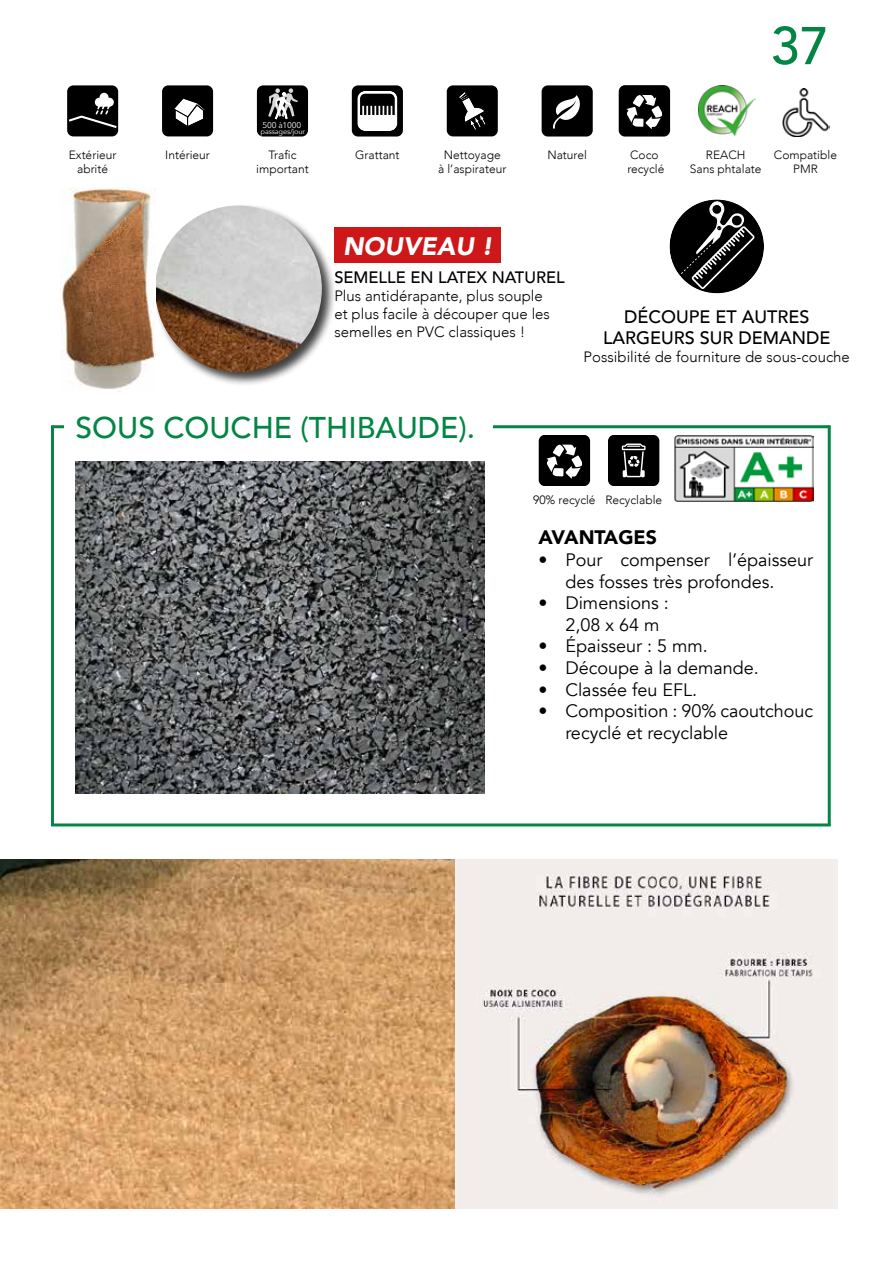
<style>
.page{position:relative;width:893px;height:1263px;background:#fff}
.page>*{position:absolute;margin:0;border:0;box-sizing:border-box;transform-origin:0 0}
.t1{font:500 52.5px "Avenir";color:#038544}
.t2{font:500 30px "Avenir";color:#038544}
.t3{font:italic 900 25.2px "Avenir";color:#fff}
.t4{font:900 19.5px "Avenir";color:#000}
.t5{font:18px/21.6px "Avenir";color:#000}
.t6{font:500 18px/21.6px "Avenir";color:#000;text-align:center}
.t7{font:500 16.5px "Avenir";color:#000}
.t8{font:300 15px/18px "Avenir";color:#000}
.t9{font:300 12px/14.4px "Avenir";color:#000;text-align:center}
.t10{font:8.25px "Avenir Next";letter-spacing:-.025em;color:#fff}
.t11{font:7.35px "Avenir Next";letter-spacing:-.025em;color:#fff}
</style>
<div class="page">
<img style="left:0;top:859px;width:455px;height:350px">
<div style="left:153px;top:203px;width:183px;height:184px;background:#000;opacity:.75"></div>
<img style="left:155px;top:206px;width:167px;height:166px;border-radius:83px">
<div style="left:352px;top:85px;width:51px;height:52px;background:#000;border-radius:6px"></div>
<svg style="left:357px;top:91px;width:40px;height:40px"></svg>
<div style="left:257px;top:85px;width:51px;height:52px;background:#000;border-radius:6px"></div>
<svg style="left:268px;top:88px;width:30px;height:32px"></svg>
<div style="left:162px;top:85px;width:51px;height:51px;background:#000;border-radius:6px"></div>
<svg style="left:174px;top:99px;width:31px;height:27px"></svg>
<div style="left:67px;top:85px;width:51px;height:51px;background:#000;border-radius:6px"></div>
<svg style="left:67px;top:93px;width:50px;height:35px"></svg>
<div style="left:447px;top:85px;width:51px;height:51px;background:#000;border-radius:6px"></div>
<svg style="left:459px;top:92px;width:27px;height:38px"></svg>
<img style="left:76px;top:462px;width:408px;height:331px">
<img style="left:675px;top:435px;width:139px;height:66px">
<hr style="left:493px;top:425px;width:336px;height:3px;background:#038544">
<svg style="left:54px;top:425px;width:10px;height:3px"></svg>
<hr style="left:51px;top:425px;width:3px;height:400px;background:#038544">
<hr style="left:828px;top:425px;width:3px;height:400px;background:#038544">
<hr style="left:51px;top:823px;width:780px;height:3px;background:#038544">
<div style="left:539px;top:435px;width:51px;height:51px;background:#000;border-radius:6px"></div>
<svg style="left:547px;top:445px;width:35px;height:34px"></svg>
<div style="left:608px;top:435px;width:51px;height:51px;background:#000;border-radius:6px"></div>
<svg style="left:622px;top:443px;width:24px;height:34px"></svg>
<div style="left:542px;top:85px;width:51px;height:52px;background:#000;border-radius:6px"></div>
<svg style="left:553px;top:95px;width:27px;height:34px"></svg>
<div style="left:669px;top:200px;width:95px;height:93px;background:#000;border-radius:50%"></div>
<svg style="left:681px;top:201px;width:74px;height:88px"></svg>
<div style="left:619px;top:85px;width:51px;height:51px;background:#000;border-radius:6px"></div>
<svg style="left:627px;top:95px;width:35px;height:34px"></svg>
<img style="left:699px;top:85px;width:57px;height:50px">
<img style="left:782px;top:88px;width:48px;height:48px">
<img style="left:60px;top:187px;width:95px;height:205px">
<div style="left:334px;top:228px;width:167px;height:35px;background:#cd1719"></div>
<div style="left:455px;top:859px;width:383px;height:350px;background:#f3efec"></div>
<img style="left:483px;top:874px;width:330px;height:323px">
<p class="t10" style="left:263px;top:118px;width:40px">500 à1000</p>
<p class="t11" style="left:261px;top:126px;width:46px">passages/jour</p>
<p class="t9" style="left:256px;top:147px;width:54px">Trafic important</p>
<p class="t9" style="left:438px;top:147px;width:70px">Nettoyage<br>à l’aspirateur</p>
<p class="t9" style="left:69px;top:147px;width:49px">Extérieur</p>
<p class="t9" style="left:165px;top:147px;width:46px">Intérieur</p>
<p class="t9" style="left:355px;top:147px;width:46px">Grattant</p>
<p class="t9" style="left:547px;top:147px;width:41px">Naturel</p>
<p class="t9" style="left:77px;top:162px;width:33px">abrité</p>
<h3 class="t3" style="left:343px;top:226px;width:151px">NOUVEAU !</h3>
<h1 class="t1" style="left:770px;top:0;width:60px">37</h1>
<p class="t9" style="left:627px;top:147px;width:39px;text-align:left">Coco recyclé</p>
<p class="t9" style="left:690px;top:147px;width:73px">REACH<br>Sans phtalate</p>
<p class="t9" style="left:774px;top:147px;width:65px">Compatible<br>PMR</p>
<p class="t7" style="left:334px;top:263px;width:232px">SEMELLE EN LATEX NATUREL</p>
<p class="t8" style="left:334px;top:287px;width:217px">Plus antidérapante, plus souple et plus facile à découper que les semelles en PVC classiques !</p>
<p class="t6" style="left:603px;top:304px;width:229px">DÉCOUPE ET AUTRES<br>LARGEURS SUR DEMANDE</p>
<p class="t8" style="left:584px;top:348px;width:268px">Possibilité de fourniture de sous-couche</p>
<h2 class="t2" style="left:76px;top:402px;width:401px">SOUS COUCHE (THIBAUDE).</h2>
<p class="t9" style="left:533px;top:492px;width:131px">90% recyclé Recyclable</p>
<p class="t4" style="left:538px;top:521px;width:120px">AVANTAGES</p>
<p class="t5" style="left:565px;top:549px;width:249px;text-indent:-27px">• Pour compenser l’épaisseur des fosses très profondes.</p>
<p class="t5" style="left:565px;top:592px;width:105px;text-indent:-27px">• Dimensions :<br>2,08 x 64 m</p>
<p class="t5" style="left:538px;top:636px;width:171px">• Épaisseur : 5 mm.</p>
<p class="t5" style="left:538px;top:657px;width:222px">• Découpe à la demande.</p>
<p class="t5" style="left:538px;top:679px;width:160px">• Classée feu EFL.</p>
<p class="t5" style="left:565px;top:700px;width:249px;text-indent:-27px">• Composition : 90% caoutchouc recyclé et recyclable</p>
</div>
